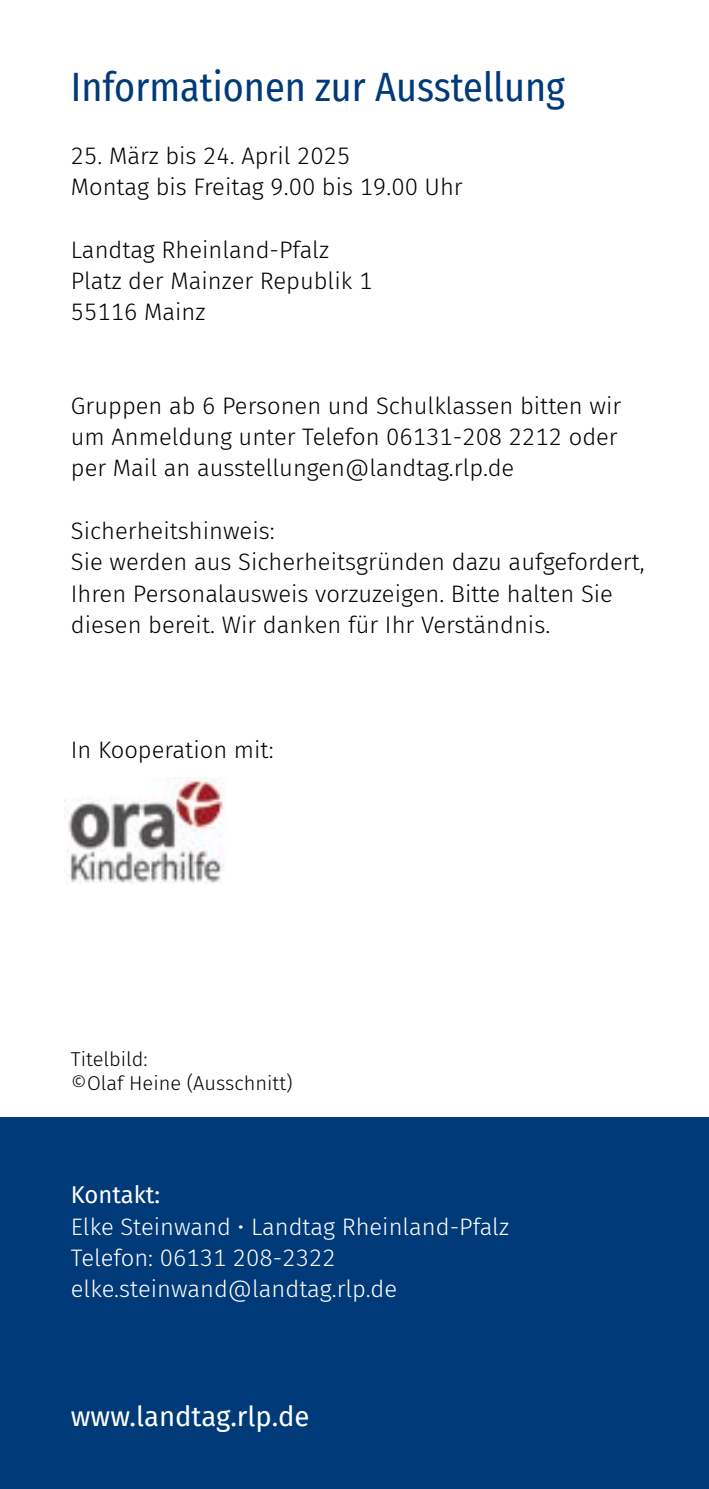
<style>
.page{position:relative;width:709px;height:1489px;background:#fff}
.page>*{position:absolute;margin:0;border:0;box-sizing:border-box;transform-origin:0 0}
.t1{font:40px "Fira Sans Condensed";color:#003a78}
.t2{font:27.5px "Fira Sans";color:#fff}
.t3{font:300 23.75px/31.2px "Fira Sans";color:#000}
.t4{font:300 23.75px/31.2px "Fira Sans";color:#fff}
.t5{font:23.75px "Fira Sans";color:#fff}
.t6{font:300 20px/24px "Fira Sans";color:#000}
</style>
<div class="page">
<div style="left:0;top:1116px;width:709px;height:372px;background:#003a78"></div>
<img style="left:64px;top:777px;width:161px;height:106px">
<p class="t1" style="left:71px;top:57px;width:495px">Informationen zur Ausstellung</p>
<p class="t3" style="left:71px;top:140px;width:393px">25. März bis 24. April 2025<br>Montag bis Freitag 9.00 bis 19.00 Uhr</p>
<p class="t3" style="left:71px;top:233px;width:303px">Landtag Rheinland-Pfalz<br>Platz der Mainzer Republik 1<br>55116 Mainz</p>
<p class="t3" style="left:71px;top:390px;width:552px">Gruppen ab 6 Personen und Schulklassen bitten wir um Anmeldung unter Telefon 06131-208 2212 oder per Mail an ausstellungen@landtag.rlp.de</p>
<p class="t3" style="left:71px;top:515px;width:205px">Sicherheitshinweis:</p>
<p class="t3" style="left:71px;top:546px;width:575px">Sie werden aus Sicherheitsgründen dazu aufgefordert,<br>Ihren Personalausweis vorzuzeigen. Bitte halten Sie diesen bereit. Wir danken für Ihr Verständnis.</p>
<p class="t3" style="left:71px;top:733px;width:204px">In Kooperation mit:</p>
<p class="t6" style="left:71px;top:1047px;width:223px">Titelbild:<br>©Olaf Heine (Ausschnitt)</p>
<p class="t5" style="left:71px;top:1176px;width:91px">Kontakt:</p>
<p class="t4" style="left:71px;top:1210px;width:440px">Elke Steinwand • Landtag Rheinland-Pfalz<br>Telefon: 06131 208-2322 elke.steinwand@landtag.rlp.de</p>
<p class="t2" style="left:71px;top:1395px;width:240px">www.landtag.rlp.de</p>
</div>
